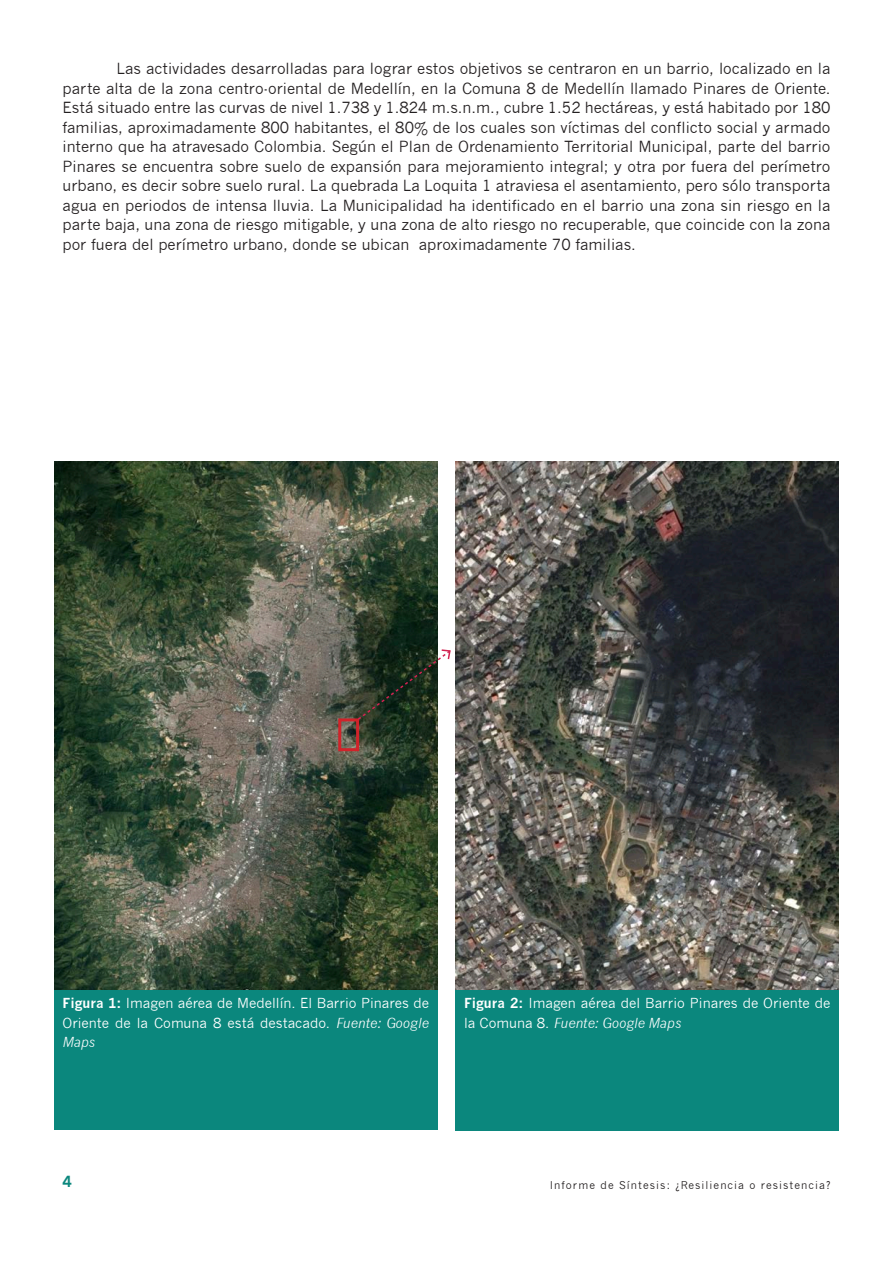
<style>
.page{position:relative;width:893px;height:1263px;background:#fff}
.page>*{position:absolute;margin:0;border:0;box-sizing:border-box;transform-origin:0 0}
.Main_Paragraph{font:15px/19.5px "News Gothic";color:#231f20;text-align:justify}
.t1{font:700 15px "News Gothic";color:#0b877d}
.Figure_Box{font:13.5px/19.5px "News Gothic";color:#fff}
.t2{font:10.5px "News Gothic";letter-spacing:.1em;color:#231f20}
.s1{font-weight:700}
.s2{font-style:italic}
</style>
<div class="page">
<div style="left:455px;top:989px;width:384px;height:142px;background:#0b877d"></div>
<div style="left:54px;top:989px;width:383px;height:141px;background:#0b877d"></div>
<img style="left:455px;top:461px;width:384px;height:528px">
<img style="left:54px;top:461px;width:383px;height:528px">
<div style="left:338px;top:718px;width:21px;height:33px;border:3px solid #d1232a"></div>
<svg style="left:356px;top:648px;width:95px;height:73px;background:#3e4a3d"></svg>
<p class="Main_Paragraph" style="left:63px;top:59px;width:769px;text-indent:54px">Las actividades desarrolladas para lograr estos objetivos se centraron en un barrio, localizado en la parte alta de la zona centro-oriental de Medellín, en la Comuna 8 de Medellín llamado Pinares de Oriente.<br>Está situado entre las curvas de nivel 1.738 y 1.824 m.s.n.m., cubre 1.52 hectáreas, y está habitado por 180 familias, aproximadamente 800 habitantes, el 80% de los cuales son víctimas del conflicto social y armado interno que ha atravesado Colombia. Según el Plan de Ordenamiento Territorial Municipal, parte del barrio Pinares se encuentra sobre suelo de expansión para mejoramiento integral; y otra por fuera del perímetro urbano, es decir sobre suelo rural. La quebrada La Loquita 1 atraviesa el asentamiento, pero sólo transporta agua en periodos de intensa lluvia. La Municipalidad ha identificado en el barrio una zona sin riesgo en la parte baja, una zona de riesgo mitigable, y una zona de alto riesgo no recuperable, que coincide con la zona por fuera del perímetro urbano, donde se ubican aproximadamente 70 familias.</p>
<p class="Figure_Box" style="left:63px;top:993px;width:368px;text-align:justify"><span class="s1">Figura 1:</span> Imagen aérea de Medellín. El Barrio Pinares de Oriente de la Comuna 8 está destacado. <span class="s2">Fuente: Google Maps</span></p>
<p class="Figure_Box" style="left:464px;top:993px;width:368px"><span class="s1">Figura 2:</span> Imagen aérea del Barrio Pinares de Oriente de la Comuna 8. <span class="s2">Fuente: Google Maps</span></p>
<p class="t1" style="left:63px;top:1172px;width:11px">4</p>
<p class="t2" style="left:550px;top:1179px;width:282px">Informe de Síntesis: ¿Resiliencia o resistencia?</p>
</div>
